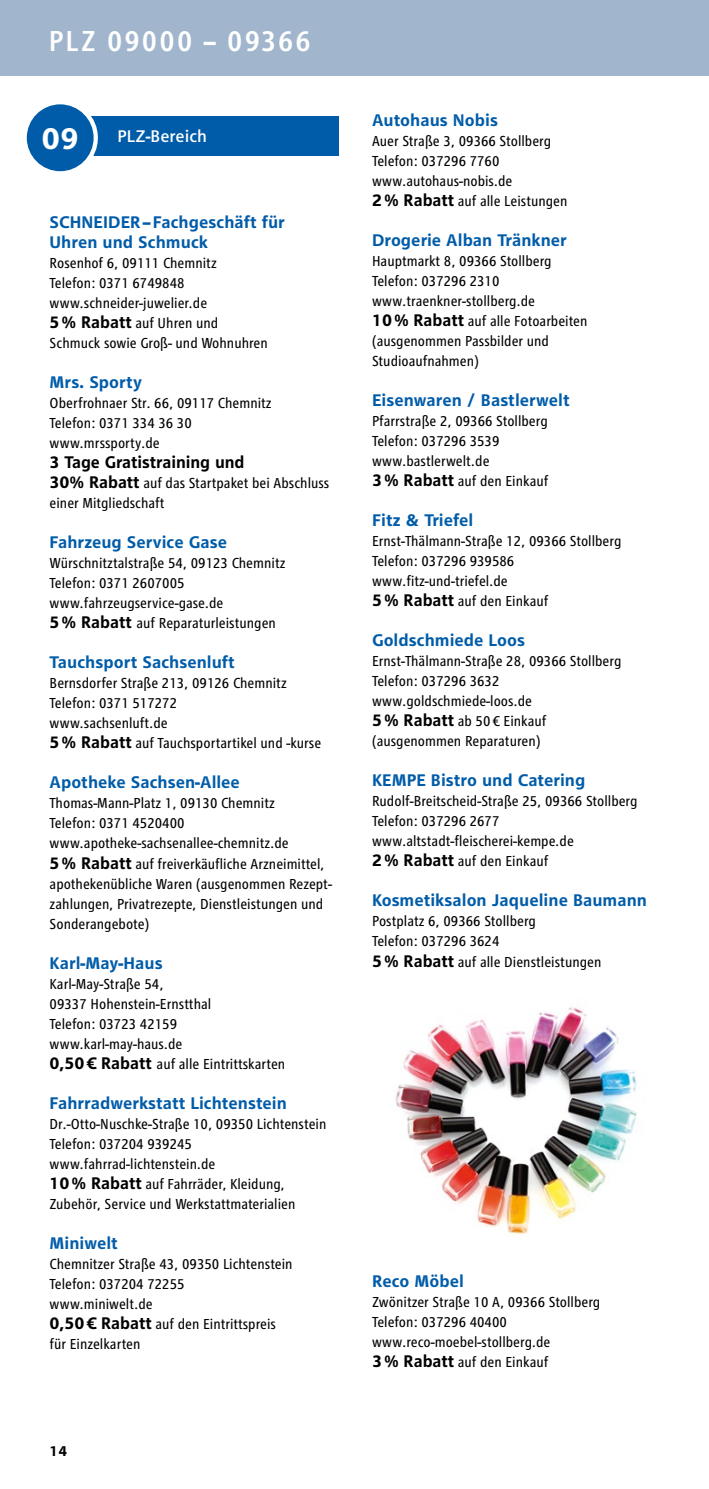
<style>
.page{position:relative;width:709px;height:1489px;background:#fff}
.page>*{position:absolute;margin:0;border:0;box-sizing:border-box;transform-origin:0 0}
.t1{font:500 condensed 30px "RWE Text";letter-spacing:.07em;color:#fff}
.t2{font:700 17.5px/20px "RWE Text";color:#005ca9}
.t3{font:700 17.5px "RWE Text";letter-spacing:-.005em;color:#000}
.t4{font:500 17.5px "RWE Text";letter-spacing:.005em;color:#fff}
.t5{font:condensed 15px/20px "RWE Text";color:#000}
.t6{font:700 15px "RWE Text";color:#000}
.s1{font-weight:700;font-size:31.5px}
.s2{font-weight:700;font-stretch:normal;font-size:17.5px}
</style>
<div class="page">
<div style="left:0;top:0;width:709px;height:75px;background:#a1b6cd"></div>
<img style="left:395px;top:1006px;width:242px;height:229px">
<div style="left:68px;top:116px;width:271px;height:40px;background:#005ca9"></div>
<svg style="left:23px;top:100px;width:75px;height:75px"></svg>
<div style="left:28px;top:106px;width:64px;height:64px;background:#005ca9;border-radius:50%"></div>
<div style="left:27px;top:104px;width:67px;height:67px;border:3px solid #005ca9;border-radius:50%"></div>
<h1 class="t1" style="left:49px;top:24px;width:263px">PLZ 09000 – 09366</h1>
<p class="t4" style="left:41px;top:126px;width:167px"><span class="s1">09</span> PLZ-Bereich</p>
<p class="t2" style="left:50px;top:212px;width:236px">SCHNEIDER–Fachgeschäft für<br>Uhren und Schmuck</p>
<p class="t5" style="left:50px;top:253px;width:220px">Rosenhof 6, 09111 Chemnitz<br>Telefon: 0371 6749848 www.schneider-juwelier.de<br><span class="s2">5% Rabatt</span> auf Uhren und<br>Schmuck sowie Groß- und Wohnuhren</p>
<p class="t2" style="left:50px;top:372px;width:94px">Mrs. Sporty</p>
<p class="t5" style="left:50px;top:393px;width:223px">Oberfrohnaer Str. 66, 09117 Chemnitz<br>Telefon: 0371 334 36 30 www.mrssporty.de</p>
<p class="t3" style="left:50px;top:452px;width:196px">3 Tage Gratistraining und</p>
<p class="t5" style="left:50px;top:473px;width:281px"><span class="s2">30% Rabatt</span> auf das Startpaket bei Abschluss einer Mitgliedschaft</p>
<p class="t2" style="left:50px;top:532px;width:179px">Fahrzeug Service Gase</p>
<p class="t5" style="left:50px;top:553px;width:237px">Würschnitztalstraße 54, 09123 Chemnitz<br>Telefon: 0371 2607005 www.fahrzeugservice-gase.de<br><span class="s2">5% Rabatt</span> auf Reparaturleistungen</p>
<p class="t2" style="left:50px;top:652px;width:187px">Tauchsport Sachsenluft</p>
<p class="t5" style="left:50px;top:673px;width:273px">Bernsdorfer Straße 213, 09126 Chemnitz<br>Telefon: 0371 517272<br>www.sachsenluft.de<br><span class="s2">5% Rabatt</span> auf Tauchsportartikel und -kurse</p>
<p class="t2" style="left:50px;top:772px;width:192px">Apotheke Sachsen-Allee</p>
<p class="t5" style="left:50px;top:793px;width:284px">Thomas-Mann-Platz 1, 09130 Chemnitz<br>Telefon: 0371 4520400 www.apotheke-sachsenallee-chemnitz.de<br><span class="s2">5% Rabatt</span> auf freiverkäufliche Arzneimittel, apothekenübliche Waren (ausgenommen Rezept&shy;zahlungen, Privatrezepte, Dienstleistungen und Sonderangebote)</p>
<p class="t2" style="left:50px;top:952px;width:114px">Karl-May-Haus</p>
<p class="t5" style="left:50px;top:973px;width:237px">Karl-May-Straße 54,<br>09337 Hohenstein-Ernstthal<br>Telefon: 03723 42159 www.karl-may-haus.de<br><span class="s2">0,50€ Rabatt</span> auf alle Eintrittskarten</p>
<p class="t2" style="left:50px;top:1092px;width:239px">Fahrradwerkstatt Lichtenstein</p>
<p class="t5" style="left:50px;top:1113px;width:278px">Dr.-Otto-Nuschke-Straße 10, 09350 Lichtenstein Telefon: 037204 939245 www.fahrrad-lichtenstein.de<br><span class="s2">10% Rabatt</span> auf Fahrräder, Kleidung, Zubehör, Service und Werkstattmaterialien</p>
<p class="t2" style="left:50px;top:1232px;width:70px">Miniwelt</p>
<p class="t5" style="left:50px;top:1253px;width:244px">Chemnitzer Straße 43, 09350 Lichtenstein<br>Telefon: 037204 72255<br>www.miniwelt.de<br><span class="s2">0,50€ Rabatt</span> auf den Eintrittspreis für Einzelkarten</p>
<p class="t6" style="left:50px;top:1441px;width:19px">14</p>
<p class="t2" style="left:372px;top:110px;width:127px">Autohaus Nobis</p>
<p class="t5" style="left:372px;top:131px;width:197px">Auer Straße 3, 09366 Stollberg<br>Telefon: 037296 7760 www.autohaus-nobis.de<br><span class="s2">2% Rabatt</span> auf alle Leistungen</p>
<p class="t2" style="left:372px;top:230px;width:196px">Drogerie Alban Tränkner</p>
<p class="t5" style="left:372px;top:251px;width:217px">Hauptmarkt 8, 09366 Stollberg<br>Telefon: 037296 2310 www.traenkner-stollberg.de<br><span class="s2">10% Rabatt</span> auf alle Fotoarbeiten (ausgenommen Passbilder und<br>Studioaufnahmen)</p>
<p class="t2" style="left:372px;top:390px;width:199px">Eisenwaren / Bastlerwelt</p>
<p class="t5" style="left:372px;top:411px;width:178px">Pfarrstraße 2, 09366 Stollberg<br>Telefon: 037296 3539 www.bastlerwelt.de<br><span class="s2">3% Rabatt</span> auf den Einkauf</p>
<p class="t2" style="left:372px;top:510px;width:103px">Fitz &amp; Triefel</p>
<p class="t5" style="left:372px;top:531px;width:251px">Ernst-Thälmann-Straße 12, 09366 Stollberg<br>Telefon: 037296 939586 www.fitz-und-triefel.de<br><span class="s2">5% Rabatt</span> auf den Einkauf</p>
<p class="t2" style="left:372px;top:630px;width:154px">Goldschmiede Loos</p>
<p class="t5" style="left:372px;top:651px;width:251px">Ernst-Thälmann-Straße 28, 09366 Stollberg<br>Telefon: 037296 3632 www.goldschmiede-loos.de<br><span class="s2">5% Rabatt</span> ab 50 € Einkauf (ausgenommen Reparaturen)</p>
<p class="t2" style="left:372px;top:770px;width:215px">KEMPE Bistro und Catering</p>
<p class="t5" style="left:372px;top:791px;width:267px">Rudolf-Breitscheid-Straße 25, 09366 Stollberg Telefon: 037296 2677 www.altstadt-fleischerei-kempe.de<br><span class="s2">2% Rabatt</span> auf den Einkauf</p>
<p class="t2" style="left:372px;top:890px;width:276px">Kosmetiksalon Jaqueline Baumann</p>
<p class="t5" style="left:372px;top:911px;width:231px">Postplatz 6, 09366 Stollberg<br>Telefon: 037296 3624<br><span class="s2">5% Rabatt</span> auf alle Dienstleistungen</p>
<p class="t2" style="left:372px;top:1270px;width:93px">Reco Möbel</p>
<p class="t5" style="left:372px;top:1291px;width:230px">Zwönitzer Straße 10 A, 09366 Stollberg<br>Telefon: 037296 40400 www.reco-moebel-stollberg.de<br><span class="s2">3% Rabatt</span> auf den Einkauf</p>
</div>
